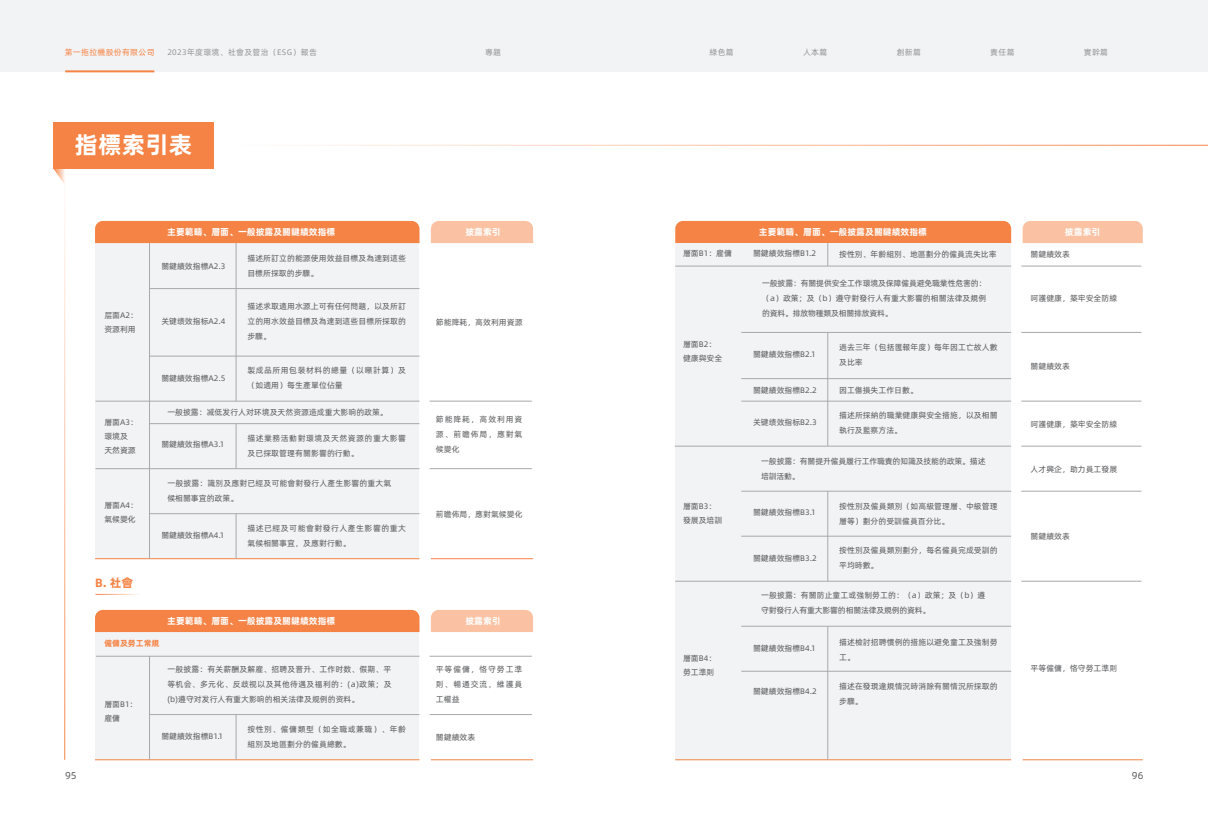
<style>
.page{position:relative;width:1208px;height:825px;background:#fff}
.page>*{position:absolute;margin:0;border:0;box-sizing:border-box;transform-origin:0 0}
.t1{font:24px "Alibaba Pu Hui Ti B";color:#fff}
.t2{font:12px "Alibaba Pu Hui Ti B";color:#f58345}
.t3{font:10px "Alibaba Pu Hui Ti R";color:#57585a}
.t4{font:9px "Alibaba Pu Hui Ti B";color:#fff}
.t5{font:8px/15px "Alibaba Pu Hui Ti R";color:#57585a}
.t6{font:8px/15px "Alibaba Pu Hui Ti R";letter-spacing:.06em;color:#57585a}
.t7{font:8px/15px "Alibaba Pu Hui Ti R";letter-spacing:-.025em;color:#57585a}
.t8{font:8px "Alibaba Pu Hui Ti R";letter-spacing:.04em;color:#939598}
.t9{font:8px/15px "Alibaba Pu Hui Ti R";letter-spacing:-.02em;color:#57585a}
.t10{font:8px/15px "Alibaba Pu Hui Ti R";letter-spacing:.035em;color:#57585a}
.t11{font:8px "Alibaba Pu Hui Ti R";letter-spacing:.04em;color:#f58345}
.t12{font:8px "Alibaba Pu Hui Ti B";color:#f58345}
</style>
<div class="page">
<div style="left:95px;top:632px;width:324px;height:128px;background:#f2f3f4"></div>
<div style="left:95px;top:243px;width:324px;height:316px;background:#f2f3f4"></div>
<div style="left:53px;top:122px;width:160px;height:46px;background:#f58345"></div>
<svg style="left:53px;top:168px;width:11px;height:15px"></svg>
<div style="left:95px;top:221px;width:324px;height:22px;background:#f58345"></div>
<hr style="left:95px;top:759px;width:324px;height:1px;background:#f58345">
<hr style="left:431px;top:759px;width:102px;height:1px;background:#f58345">
<hr style="left:95px;top:558px;width:324px;height:1px;background:#f58345">
<hr style="left:431px;top:558px;width:102px;height:1px;background:#f58345">
<div style="left:431px;top:221px;width:102px;height:22px;background:#fac1a2"></div>
<hr style="left:149px;top:288px;width:270px;height:1px;background:#a8a9ad">
<hr style="left:149px;top:356px;width:270px;height:1px;background:#a8a9ad">
<hr style="left:95px;top:401px;width:324px;height:1px;background:#a8a9ad">
<hr style="left:149px;top:423px;width:270px;height:1px;background:#a8a9ad">
<hr style="left:95px;top:468px;width:324px;height:1px;background:#a8a9ad">
<hr style="left:149px;top:513px;width:270px;height:1px;background:#a8a9ad">
<hr style="left:149px;top:243px;width:1px;height:316px;background:#a8a9ad">
<hr style="left:236px;top:243px;width:1px;height:158px;background:#a8a9ad">
<hr style="left:236px;top:424px;width:1px;height:45px;background:#a8a9ad">
<hr style="left:236px;top:514px;width:1px;height:45px;background:#a8a9ad">
<hr style="left:429px;top:401px;width:103px;height:1px;background:#a8a9ad">
<hr style="left:429px;top:468px;width:103px;height:1px;background:#a8a9ad">
<hr style="left:429px;top:714px;width:103px;height:1px;background:#a8a9ad">
<hr style="left:429px;top:656px;width:103px;height:1px;background:#a8a9ad">
<div style="left:95px;top:610px;width:324px;height:22px;background:#f58345"></div>
<div style="left:431px;top:610px;width:102px;height:22px;background:#fac1a2"></div>
<hr style="left:149px;top:714px;width:270px;height:1px;background:#a8a9ad">
<hr style="left:96px;top:656px;width:323px;height:1px;background:#a8a9ad">
<hr style="left:236px;top:714px;width:1px;height:46px;background:#a8a9ad">
<hr style="left:149px;top:656px;width:1px;height:104px;background:#a8a9ad">
<div style="left:675px;top:243px;width:336px;height:517px;background:#f2f3f4"></div>
<hr style="left:675px;top:759px;width:336px;height:1px;background:#f58345">
<hr style="left:1022px;top:759px;width:120px;height:1px;background:#f58345">
<div style="left:1022px;top:221px;width:120px;height:22px;background:#fac1a2"></div>
<hr style="left:675px;top:266px;width:336px;height:1px;background:#a8a9ad">
<hr style="left:741px;top:332px;width:270px;height:1px;background:#a8a9ad">
<hr style="left:741px;top:378px;width:270px;height:1px;background:#a8a9ad">
<hr style="left:741px;top:401px;width:270px;height:1px;background:#a8a9ad">
<hr style="left:675px;top:446px;width:336px;height:1px;background:#a8a9ad">
<hr style="left:741px;top:491px;width:270px;height:1px;background:#a8a9ad">
<hr style="left:741px;top:536px;width:270px;height:1px;background:#a8a9ad">
<hr style="left:675px;top:581px;width:336px;height:1px;background:#a8a9ad">
<hr style="left:741px;top:626px;width:270px;height:1px;background:#a8a9ad">
<hr style="left:741px;top:671px;width:270px;height:1px;background:#a8a9ad">
<svg style="left:675px;top:221px;width:336px;height:45px"></svg>
<hr style="left:827px;top:332px;width:1px;height:114px;background:#a8a9ad">
<hr style="left:827px;top:491px;width:1px;height:90px;background:#a8a9ad">
<hr style="left:827px;top:626px;width:1px;height:134px;background:#a8a9ad">
<hr style="left:1021px;top:266px;width:120px;height:1px;background:#a8a9ad">
<hr style="left:1021px;top:332px;width:120px;height:1px;background:#a8a9ad">
<hr style="left:1021px;top:401px;width:120px;height:1px;background:#a8a9ad">
<hr style="left:1021px;top:446px;width:120px;height:1px;background:#a8a9ad">
<hr style="left:1021px;top:491px;width:120px;height:1px;background:#a8a9ad">
<hr style="left:1021px;top:581px;width:120px;height:1px;background:#a8a9ad">
<div style="left:0;top:0;width:1208px;height:71px;background:#f2f3f4"></div>
<hr style="left:65px;top:70px;width:89px;height:2px;background:#f58345">
<p class="t11" style="left:65px;top:46px;width:91px">第一拖拉機股份有限公司</p>
<p class="t8" style="left:167px;top:46px;width:151px">2023年度環境、社會及管治（ESG）報告</p>
<p class="t8" style="left:485px;top:46px;width:18px">專題</p>
<p class="t8" style="left:709px;top:46px;width:26px">綠色篇</p>
<p class="t8" style="left:803px;top:46px;width:26px">人本篇</p>
<p class="t8" style="left:896px;top:46px;width:26px">創新篇</p>
<p class="t8" style="left:990px;top:46px;width:26px">責任篇</p>
<p class="t8" style="left:1083px;top:46px;width:26px">實幹篇</p>
<h1 class="t1" style="left:74px;top:126px;width:120px">指標索引表</h1>
<p class="t5" style="left:104px;top:307px;width:35px;line-height:14px">层面A2：资源利用</p>
<p class="t5" style="left:104px;top:414px;width:35px;line-height:14px">層面A3：環境及<br>天然資源</p>
<p class="t5" style="left:104px;top:498px;width:35px;line-height:14px">層面A4：氣候變化</p>
<h2 class="t2" style="left:95px;top:574px;width:40px">B. 社會</h2>
<p class="t4" style="left:167px;top:225px;width:170px">主要範疇、層面、一般披露及關鍵績效指標</p>
<p class="t4" style="left:465px;top:225px;width:37px">披露索引</p>
<p class="t5" style="left:161px;top:258px;width:66px">關鍵績效指標A2.3</p>
<p class="t5" style="left:161px;top:313px;width:66px">关键绩效指标A2.4</p>
<p class="t5" style="left:161px;top:370px;width:66px">關鍵績效指標A2.5</p>
<p class="t5" style="left:247px;top:250px;width:160px">描述所訂立的能源使用效益目標及為達到這些目標所採取的步驟。</p>
<p class="t5" style="left:247px;top:299px;width:160px;text-align:justify">描述求取適用水源上可有任何問題，以及所訂立的用水效益目標及為達到這些目標所採取的步驟。</p>
<p class="t6" style="left:247px;top:362px;width:160px">製成品所用包裝材料的總量（以噸計算）及（如適用）每生產單位佔量</p>
<p class="t5" style="left:167px;top:404px;width:222px">一般披露：减低发行人对环境及天然资源造成重大影响的政策。</p>
<p class="t5" style="left:161px;top:436px;width:65px">關鍵績效指標A3.1</p>
<p class="t6" style="left:247px;top:430px;width:160px">描述業務活動對環境及天然資源的重大影響及已採取管理有關影響的行動。</p>
<p class="t5" style="left:167px;top:475px;width:226px">一般披露：識別及應對已經及可能會對發行人產生影響的重大氣候相關事宜的政策。</p>
<p class="t5" style="left:161px;top:527px;width:65px">關鍵績效指標A4.1</p>
<p class="t6" style="left:247px;top:521px;width:160px">描述已經及可能會對發行人產生影響的重大氣候相關事宜，及應對行動。</p>
<p class="t5" style="left:436px;top:314px;width:88px">節能降耗，高效利用資源</p>
<p class="t5" style="left:436px;top:411px;width:88px;text-align:justify">節能降耗，高效利用資源、前瞻佈局，應對氣候變化</p>
<p class="t5" style="left:436px;top:506px;width:88px">前瞻佈局，應對氣候變化</p>
<p class="t4" style="left:167px;top:614px;width:170px">主要範疇、層面、一般披露及關鍵績效指標</p>
<p class="t4" style="left:465px;top:614px;width:37px">披露索引</p>
<p class="t3" style="left:65px;top:768px;width:13px">95</p>
<p class="t12" style="left:104px;top:637px;width:57px">僱傭及勞工常規</p>
<p class="t5" style="left:104px;top:696px;width:35px;line-height:14px">層面B1：雇傭</p>
<p class="t5" style="left:167px;top:661px;width:226px;text-align:justify">一般披露：有关薪酬及解雇、招聘及晋升、工作时数、假期、平等机会、多元化、反歧视以及其他待遇及福利的：(a)政策；及(b)遵守对发行人有重大影响的相关法律及规例的资料。</p>
<p class="t5" style="left:161px;top:728px;width:63px">關鍵績效指標B1.1</p>
<p class="t10" style="left:247px;top:721px;width:160px">按性別、僱傭類型（如全職或兼職）、年齡組別及地區劃分的僱員總數。</p>
<p class="t5" style="left:436px;top:662px;width:88px;text-align:justify">平等僱傭，恪守勞工準則、暢通交流，維護員工權益</p>
<p class="t5" style="left:436px;top:729px;width:41px">關鍵績效表</p>
<p class="t5" style="left:683px;top:246px;width:50px">層面B1：雇傭</p>
<p class="t4" style="left:759px;top:225px;width:170px">主要範疇、層面、一般披露及關鍵績效指標</p>
<p class="t4" style="left:1065px;top:225px;width:37px">披露索引</p>
<p class="t5" style="left:1030px;top:246px;width:41px">關鍵績效表</p>
<p class="t5" style="left:1030px;top:290px;width:88px">呵護健康，築牢安全防線</p>
<p class="t5" style="left:753px;top:245px;width:65px">關鍵績效指標B1.2</p>
<p class="t5" style="left:839px;top:246px;width:159px">按性別、年齡組別、地區劃分的僱員流失比率</p>
<p class="t5" style="left:762px;top:275px;width:226px;text-align:justify">一般披露：有關提供安全工作環境及保障僱員避免職業性危害的：（a）政策；及（b）遵守對發行人有重大影響的相關法律及規例的資料。排放物種類及相關排放資料。</p>
<p class="t5" style="left:683px;top:336px;width:41px;line-height:14px">層面B2：健康與安全</p>
<p class="t5" style="left:753px;top:347px;width:64px">關鍵績效指標B2.1</p>
<p class="t5" style="left:753px;top:382px;width:65px">關鍵績效指標B2.2</p>
<p class="t5" style="left:753px;top:414px;width:65px">关键绩效指标B2.3</p>
<p class="t5" style="left:839px;top:339px;width:160px">過去三年（包括匯報年度）每年因工亡故人數及比率</p>
<p class="t5" style="left:839px;top:382px;width:80px">因工傷損失工作日數。</p>
<p class="t5" style="left:839px;top:407px;width:160px">描述所採納的職業健康與安全措施，以及相關執行及監察方法。</p>
<p class="t9" style="left:761px;top:453px;width:226px">一般披露：有關提升僱員履行工作職責的知識及技能的政策。描述培訓活動。</p>
<p class="t5" style="left:1030px;top:358px;width:41px">關鍵績效表</p>
<p class="t5" style="left:1030px;top:416px;width:88px">呵護健康，築牢安全防線</p>
<p class="t5" style="left:1030px;top:461px;width:88px">人才興企，助力員工發展</p>
<p class="t5" style="left:683px;top:499px;width:41px;line-height:14px">層面B3：發展及培訓</p>
<p class="t5" style="left:753px;top:505px;width:64px">關鍵績效指標B3.1</p>
<p class="t5" style="left:753px;top:550px;width:65px">關鍵績效指標B3.2</p>
<p class="t5" style="left:839px;top:498px;width:160px">按性別及僱員類別（如高級管理層、中級管理層等）劃分的受訓僱員百分比。</p>
<p class="t5" style="left:839px;top:542px;width:160px">按性別及僱員類別劃分，每名僱員完成受訓的平均時數。</p>
<p class="t5" style="left:1030px;top:528px;width:41px">關鍵績效表</p>
<p class="t7" style="left:761px;top:587px;width:226px">一般披露：有關防止童工或強制勞工的：（a）政策；及（b）遵守對發行人有重大影響的相關法律及規例的資料。</p>
<p class="t5" style="left:683px;top:651px;width:35px;line-height:14px">層面B4：勞工準則</p>
<p class="t5" style="left:753px;top:640px;width:64px">關鍵績效指標B4.1</p>
<p class="t5" style="left:753px;top:684px;width:65px">關鍵績效指標B4.2</p>
<p class="t5" style="left:839px;top:634px;width:160px">描述檢討招聘慣例的措施以避免童工及強制勞工。</p>
<p class="t5" style="left:839px;top:678px;width:160px">描述在發現違規情況時消除有關情況所採取的步驟。</p>
<p class="t5" style="left:1030px;top:661px;width:88px">平等僱傭，恪守勞工準則</p>
<p class="t3" style="left:1132px;top:768px;width:13px">96</p>
</div>
